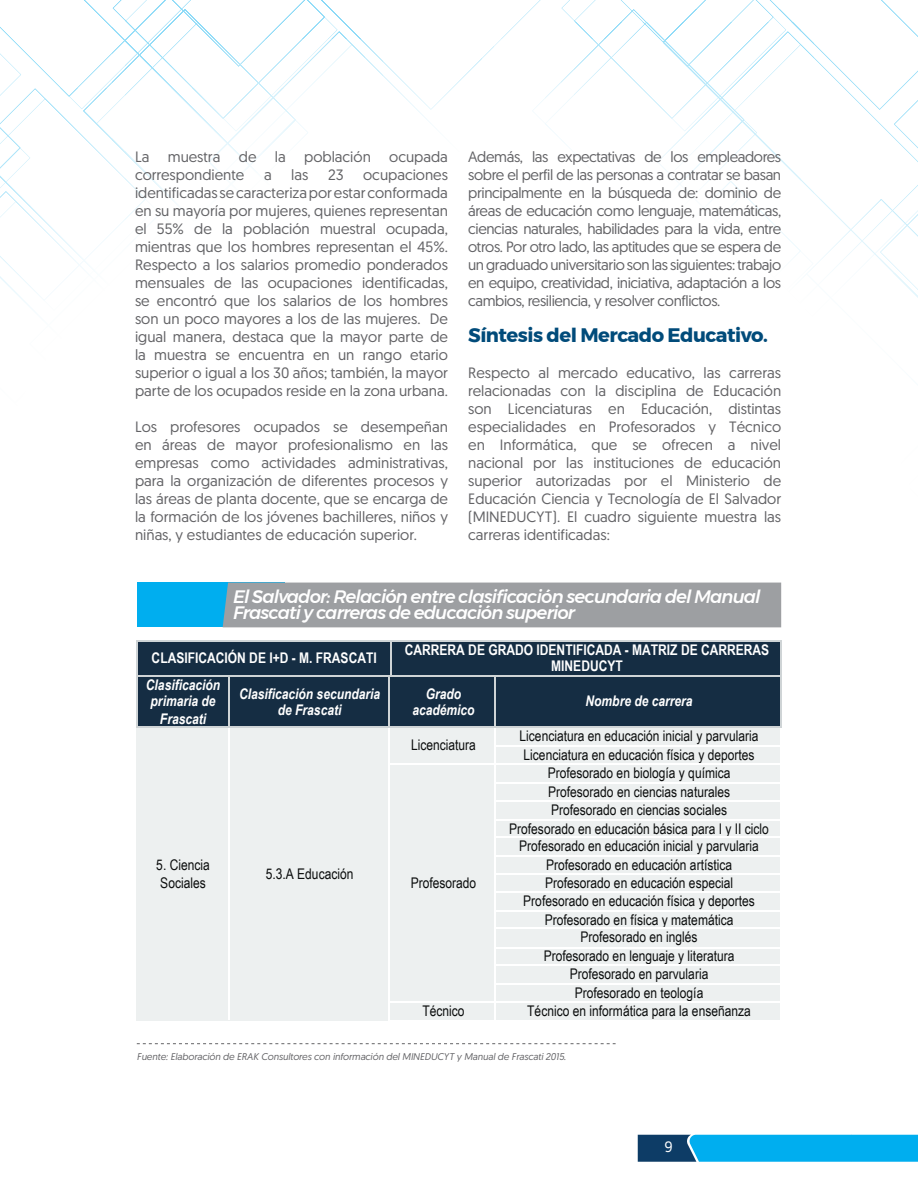
<style>
.page{position:relative;width:918px;height:1188px;background:#fff}
.page>*{position:absolute;margin:0;border:0;box-sizing:border-box;transform-origin:0 0}
.t1{font:700 19.5px "Montserrat";letter-spacing:-.025em;color:#014b7a}
.t2{font:italic 500 18px/16.5px "Montserrat";letter-spacing:-.05em;color:#fff}
.t3{font:15px/18px "Geomanist";color:#636366;text-align:justify}
.t4{font:15px "Geomanist";color:#fff}
.t5{font:14.7px/19px "Arial Narrow";color:#0b0d0d;text-align:center}
.t6{font:italic 700 14.7px/16.2px "Arial Narrow";color:#fff;text-align:center}
.t7{font:700 14.7px/16.2px "Arial Narrow";color:#fff;text-align:center}
.t8{font:italic 9.75px "Geomanist";color:#636366}
</style>
<div class="page">
<svg style="left:638px;top:1135px;width:280px;height:27px;background:#079ad5"></svg>
<div style="left:137px;top:583px;width:147px;height:44px;background:#00aeef"></div>
<div style="left:223px;top:583px;width:558px;height:44px;background:#9d9fa2"></div>
<svg style="left:137px;top:1043px;width:479px;height:1px"></svg>
<div style="left:137px;top:641px;width:254px;height:34px;background:#152d43"></div>
<div style="left:391px;top:641px;width:390px;height:34px;background:#152d43"></div>
<hr style="left:137px;top:640px;width:253px;height:1px;background:#cfd4d6">
<hr style="left:391px;top:640px;width:390px;height:1px;background:#cfd4d6">
<hr style="left:136px;top:641px;width:1px;height:34px;background:#cfd4d6">
<hr style="left:390px;top:641px;width:1px;height:34px;background:#cfd4d6">
<hr style="left:781px;top:641px;width:1px;height:34px;background:#cfd4d6">
<div style="left:137px;top:677px;width:91px;height:49px;background:#152d43"></div>
<div style="left:230px;top:677px;width:160px;height:49px;background:#152d43"></div>
<div style="left:390px;top:677px;width:106px;height:49px;background:#152d43"></div>
<div style="left:496px;top:677px;width:285px;height:49px;background:#152d43"></div>
<hr style="left:137px;top:675px;width:91px;height:2px;background:#cfd4d6">
<hr style="left:230px;top:675px;width:158px;height:2px;background:#cfd4d6">
<hr style="left:391px;top:675px;width:103px;height:2px;background:#cfd4d6">
<hr style="left:496px;top:675px;width:285px;height:2px;background:#cfd4d6">
<hr style="left:136px;top:677px;width:1px;height:49px;background:#cfd4d6">
<hr style="left:228px;top:677px;width:2px;height:49px;background:#cfd4d6">
<hr style="left:388px;top:677px;width:2px;height:49px;background:#cfd4d6">
<hr style="left:494px;top:677px;width:2px;height:49px;background:#cfd4d6">
<hr style="left:781px;top:677px;width:1px;height:49px;background:#cfd4d6">
<div style="left:136px;top:728px;width:92px;height:292px;background:#edf0f0"></div>
<div style="left:230px;top:728px;width:160px;height:292px;background:#edf0f0"></div>
<div style="left:390px;top:728px;width:106px;height:35px;background:#edf0f0"></div>
<div style="left:496px;top:728px;width:285px;height:18px;background:#edf0f0"></div>
<hr style="left:139px;top:726px;width:89px;height:2px;background:#cfd4d6">
<hr style="left:230px;top:726px;width:158px;height:2px;background:#cfd4d6">
<hr style="left:390px;top:726px;width:104px;height:2px;background:#cfd4d6">
<hr style="left:496px;top:726px;width:285px;height:2px;background:#cfd4d6">
<div style="left:496px;top:747px;width:285px;height:16px;background:#edf0f0"></div>
<div style="left:390px;top:765px;width:106px;height:236px;background:#edf0f0"></div>
<div style="left:496px;top:765px;width:285px;height:17px;background:#edf0f0"></div>
<div style="left:496px;top:784px;width:285px;height:16px;background:#edf0f0"></div>
<div style="left:496px;top:801px;width:285px;height:18px;background:#edf0f0"></div>
<div style="left:496px;top:820px;width:285px;height:17px;background:#edf0f0"></div>
<div style="left:496px;top:838px;width:285px;height:18px;background:#edf0f0"></div>
<div style="left:496px;top:857px;width:285px;height:16px;background:#edf0f0"></div>
<div style="left:496px;top:875px;width:285px;height:16px;background:#edf0f0"></div>
<div style="left:496px;top:892px;width:285px;height:18px;background:#edf0f0"></div>
<div style="left:496px;top:912px;width:285px;height:16px;background:#edf0f0"></div>
<div style="left:496px;top:929px;width:285px;height:18px;background:#edf0f0"></div>
<div style="left:496px;top:948px;width:285px;height:16px;background:#edf0f0"></div>
<div style="left:496px;top:966px;width:285px;height:18px;background:#edf0f0"></div>
<div style="left:496px;top:985px;width:285px;height:16px;background:#edf0f0"></div>
<div style="left:390px;top:1003px;width:106px;height:17px;background:#edf0f0"></div>
<div style="left:496px;top:1003px;width:285px;height:17px;background:#edf0f0"></div>
<svg style="left:388px;top:726px;width:2px;height:294px"></svg>
<svg style="left:494px;top:726px;width:2px;height:294px"></svg>
<p class="t3" style="left:135px;top:147px;width:314px">La muestra de la población ocupada correspondiente</p>
<p class="t3" style="left:264px;top:165px;width:9px">a</p>
<p class="t3" style="left:291px;top:165px;width:19px">las</p>
<p class="t3" style="left:328px;top:165px;width:17px">23</p>
<p class="t3" style="left:135px;top:165px;width:315px;text-indent:228px">ocupaciones identificadas se caracteriza por estar conformada en su mayoría por mujeres, quienes representan el 55% de la población muestral ocupada, mientras que los hombres representan el 45%.<br>Respecto a los salarios promedio ponderados mensuales de las ocupaciones identificadas, se encontró que los salarios de los hombres son un poco mayores a los de las mujeres. De igual manera, destaca que la mayor parte de la muestra se encuentra en un rango etario superior o igual a los 30 años; también, la mayor parte de los ocupados reside en la zona urbana.</p>
<p class="t3" style="left:135px;top:417px;width:315px">Los profesores ocupados se desempeñan en áreas de mayor profesionalismo en las empresas como actividades administrativas, para la organización de diferentes procesos y las áreas de planta docente, que se encarga de la formación de los jóvenes bachilleres, niños y niñas, y estudiantes de educación superior.</p>
<p class="t3" style="left:468px;top:147px;width:315px">Además, las expectativas de los empleadores sobre el perfil de las personas a contratar se basan principalmente en la búsqueda de: dominio de áreas de educación como lenguaje, matemáticas, ciencias naturales, habilidades para la vida, entre otros. Por otro lado, las aptitudes que se espera de un graduado universitario son las siguientes: trabajo en equipo, creatividad, iniciativa, adaptación a los cambios, resiliencia, y resolver conflictos.</p>
<h1 class="t1" style="left:468px;top:319px;width:301px">Síntesis del Mercado Educativo.</h1>
<p class="t3" style="left:468px;top:363px;width:315px">Respecto al mercado educativo, las carreras relacionadas con la disciplina de Educación son Licenciaturas en Educación, distintas especialidades en Profesorados y Técnico en Informática, que se ofrecen a nivel nacional por las instituciones de educación superior autorizadas por el Ministerio de Educación Ciencia y Tecnología de El Salvador (MINEDUCYT). El cuadro siguiente muestra las carreras identificadas:</p>
<p class="t2" style="left:233px;top:588px;width:529px">El Salvador: Relación entre clasificación secundaria del Manual<br>Frascati y carreras de educación superior</p>
<p class="t7" style="left:152px;top:649px;width:227px">CLASIFICACIÓN DE I+D - M. FRASCATI</p>
<p class="t7" style="left:405px;top:641px;width:366px">CARRERA DE GRADO IDENTIFICADA - MATRIZ DE CARRERAS<br>MINEDUCYT</p>
<p class="t6" style="left:146px;top:676px;width:76px">Clasificación primaria de</p>
<p class="t6" style="left:160px;top:710px;width:48px">Frascati</p>
<p class="t6" style="left:239px;top:685px;width:143px">Clasificación secundaria de Frascati</p>
<p class="t6" style="left:412px;top:685px;width:64px">Grado académico</p>
<p class="t6" style="left:586px;top:692px;width:109px">Nombre de carrera</p>
<p class="t5" style="left:156px;top:856px;width:55px;line-height:17.7px;text-align:left">5. Ciencia<br>Sociales</p>
<p class="t5" style="left:266px;top:864px;width:89px">5.3.A Educación</p>
<p class="t5" style="left:411px;top:735px;width:66px">Licenciatura</p>
<p class="t5" style="left:520px;top:726px;width:241px;text-align:left">Licenciatura en educación inicial y parvularia<br>Licenciatura en educación física y deportes</p>
<p class="t5" style="left:411px;top:873px;width:67px">Profesorado</p>
<p class="t5" style="left:548px;top:763px;width:184px;text-align:left">Profesorado en biología y química<br>Profesorado en ciencias naturales</p>
<p class="t5" style="left:509px;top:799px;width:261px">Profesorado en ciencias sociales<br>Profesorado en educación básica para I y II ciclo</p>
<p class="t5" style="left:519px;top:836px;width:241px">Profesorado en educación inicial y parvularia<br>Profesorado en educación artística</p>
<p class="t5" style="left:523px;top:874px;width:233px;line-height:17.5px">Profesorado en educación especial<br>Profesorado en educación física y deportes</p>
<p class="t5" style="left:545px;top:910px;width:190px;line-height:17.5px">Profesorado en física y matemática<br>Profesorado en inglés</p>
<p class="t5" style="left:544px;top:947px;width:192px;line-height:17.5px">Profesorado en lenguaje y literatura<br>Profesorado en parvularia</p>
<p class="t5" style="left:575px;top:983px;width:130px">Profesorado en teología</p>
<p class="t5" style="left:422px;top:1001px;width:44px">Técnico</p>
<p class="t5" style="left:527px;top:1001px;width:225px">Técnico en informática para la enseñanza</p>
<p class="t8" style="left:137px;top:1050px;width:431px">Fuente: Elaboración de ERAK Consultores con información del MINEDUCYT y Manual de Frascati 2015.</p>
<p class="t4" style="left:665px;top:1137px;width:10px">9</p>
</div>
